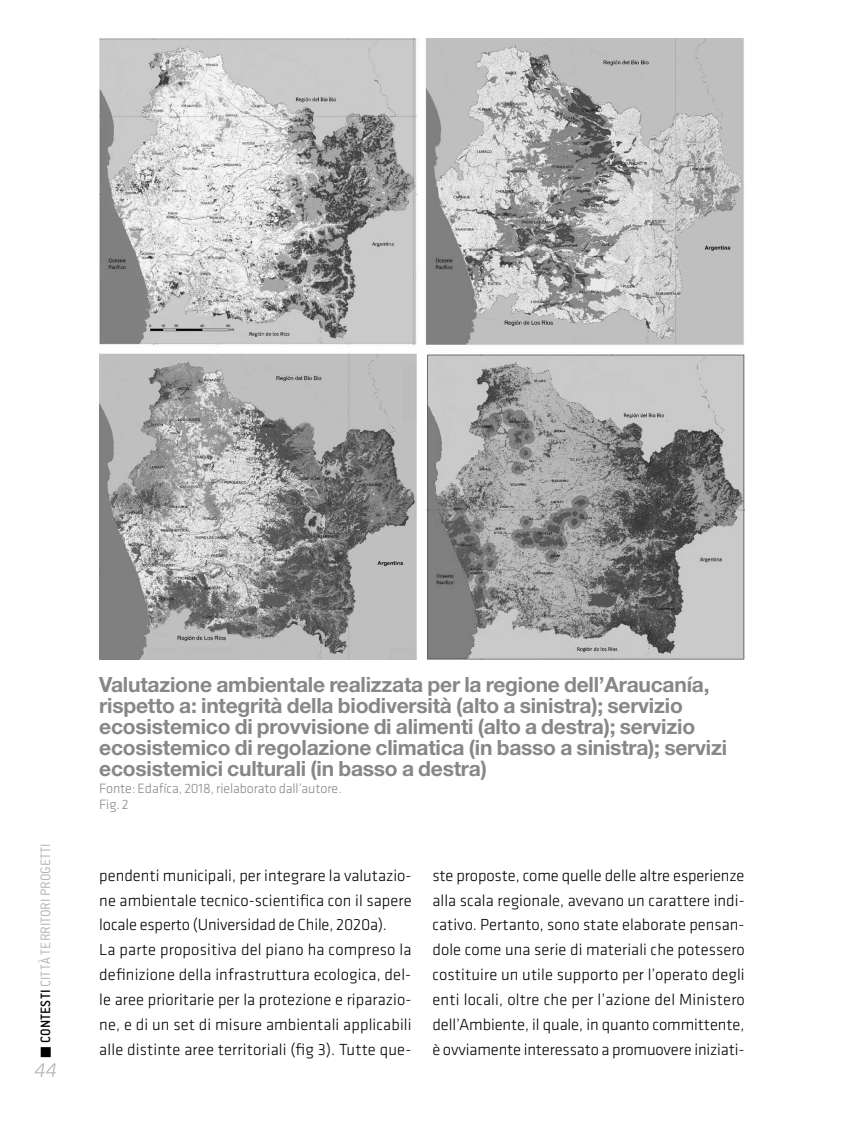
<style>
.page{position:relative;width:844px;height:1141px;background:#fff}
.page>*{position:absolute;margin:0;border:0;box-sizing:border-box;transform-origin:0 0}
.t1{font:700 21px/21px "Helvetica Neue LT Pro";letter-spacing:-.01em;color:#878787}
.t2{font:italic 300 21px "Klavika";color:#b3b2b2}
.t3{font:300 16.62px/24.8px "Klavika";letter-spacing:.005em;color:#000}
.t4{font:14.88px "Conduit ITC Light";letter-spacing:.005em;color:#b3b2b2}
.t5{font:300 14px/16.8px "Klavika";letter-spacing:-.01em;color:#878787}
.s1{font-family:"Conduit ITC Medium";color:#000}
</style>
<div class="page">
<div style="left:42px;top:1048px;width:8px;height:8px;background:#000"></div>
<div style="left:41px;top:1047px;width:10px;height:10px;border:2px solid #000"></div>
<img style="left:99px;top:38px;width:645px;height:622px">
<p class="t4" style="left:36px;top:1043px;width:201px;rotate:-90deg"><span class="s1">CONTESTI</span> CITTÀ TERRITORI PROGETTI</p>
<p class="t2" style="left:35px;top:1059px;width:24px">44</p>
<p class="t1" style="left:99px;top:673px;width:629px">Valutazione ambientale realizzata per la regione dell’Araucanía, rispetto a: integrità della biodiversità (alto a sinistra); servizio ecosistemico di provvisione di alimenti (alto a destra); servizio ecosistemico di regolazione climatica (in basso a sinistra); servizi ecosistemici culturali (in basso a destra)</p>
<p class="t5" style="left:99px;top:780px;width:244px">Fonte: Edafíca, 2018, rielaborato dall’autore.<br>Fig. 2</p>
<p class="t3" style="left:99px;top:863px;width:314px">pendenti municipali, per integrare la valutazio&shy;ne ambientale tecnico-scientifica con il sapere locale esperto (Universidad de Chile, 2020a).<br>La parte propositiva del piano ha compreso la definizione della infrastruttura ecologica, del&shy;le aree prioritarie per la protezione e riparazio&shy;ne, e di un set di misure ambientali applicabili alle distinte aree territoriali (fig 3). Tutte que-</p>
<p class="t3" style="left:432px;top:863px;width:314px;text-align:justify">ste proposte, come quelle delle altre esperienze alla scala regionale, avevano un carattere indi&shy;cativo. Pertanto, sono state elaborate pensan&shy;dole come una serie di materiali che potessero costituire un utile supporto per l’operato degli enti locali, oltre che per l’azione del Ministero dell’Ambiente, il quale, in quanto committente, è ovviamente interessato a promuovere iniziati-</p>
</div>
